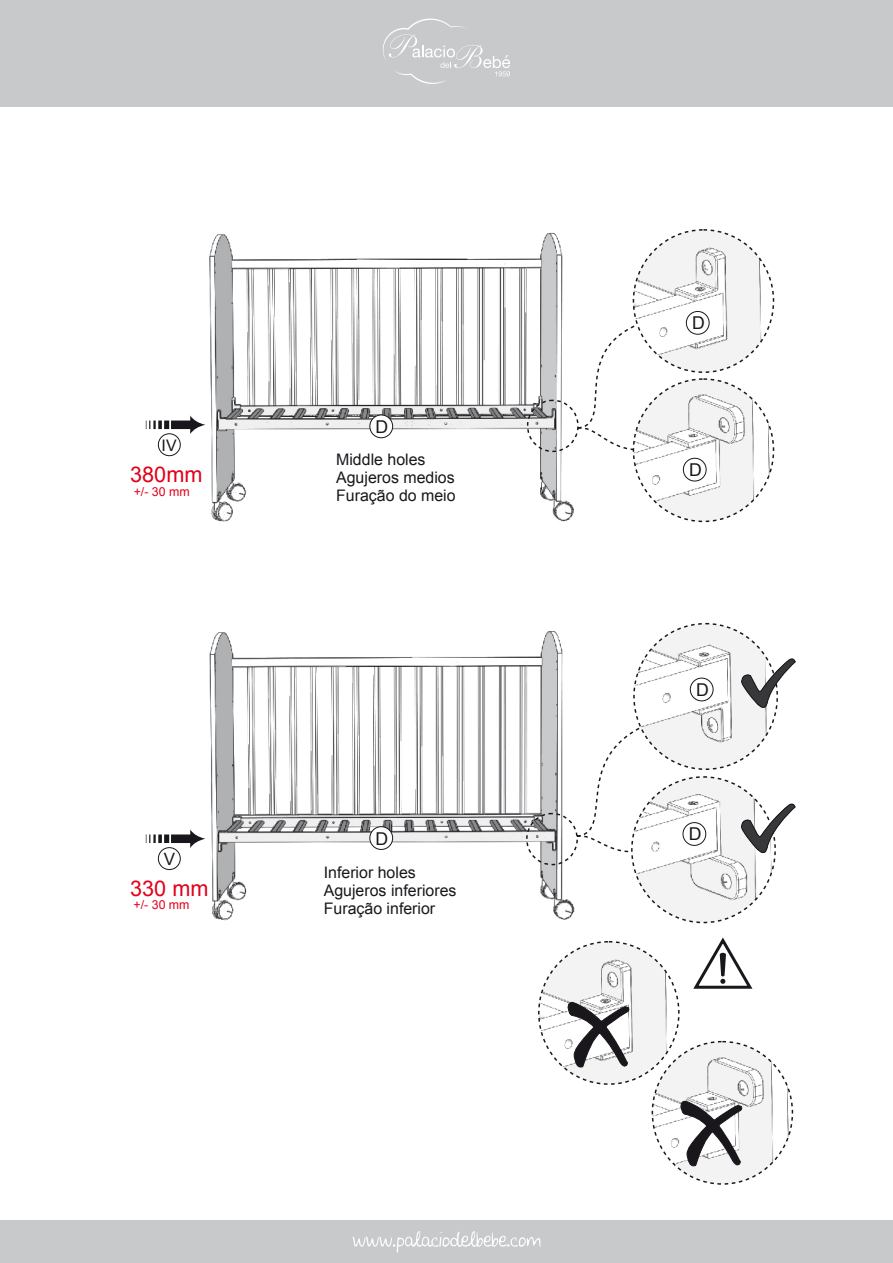
<style>
.page{position:relative;width:893px;height:1263px;background:#fff}
.page>*{position:absolute;margin:0;border:0;box-sizing:border-box;transform-origin:0 0}
.t1{font:21.6px "Arial";color:#e2001a}
.t2{font:17.7px "Arial";color:#1a171c}
.t3{font:16.95px "Arial";color:#1a171c}
.t4{font:15.9px/17.9px "Arial";color:#1a171c}
.t5{font:12.45px "Arial";color:#e2001a}
</style>
<div class="page">
<div style="left:0;top:0;width:893px;height:106px;background:#c8c9ca"></div>
<div style="left:0;top:1220px;width:893px;height:43px;background:#c8c9ca"></div>
<svg style="left:352px;top:1231px;width:188px;height:22px"></svg>
<svg style="left:383px;top:19px;width:127px;height:65px"></svg>
<img style="left:205px;top:232px;width:369px;height:290px">
<img style="left:633px;top:230px;width:140px;height:141px">
<img style="left:633px;top:380px;width:140px;height:141px">
<svg style="left:146px;top:415px;width:59px;height:19px"></svg>
<div style="left:527px;top:400px;width:52px;height:52px;border:1px dashed #1a171c;border-radius:50%"></div>
<svg style="left:568px;top:323px;width:71px;height:128px"></svg>
<img style="left:205px;top:631px;width:370px;height:290px">
<svg style="left:146px;top:829px;width:59px;height:19px"></svg>
<img style="left:632px;top:777px;width:142px;height:145px">
<img style="left:634px;top:624px;width:143px;height:145px">
<div style="left:526px;top:813px;width:52px;height:52px;border:1px dashed #1a171c;border-radius:50%"></div>
<svg style="left:572px;top:725px;width:71px;height:128px"></svg>
<img style="left:539px;top:942px;width:139px;height:141px">
<img style="left:652px;top:1042px;width:140px;height:141px">
<svg style="left:693px;top:937px;width:60px;height:52px"></svg>
<div style="left:158px;top:847px;width:23px;height:23px;border:1px solid #1a171c;border-radius:50%"></div>
<div style="left:158px;top:433px;width:23px;height:23px;border:1px solid #1a171c;border-radius:50%"></div>
<svg style="left:568px;top:1002px;width:61px;height:65px"></svg>
<svg style="left:681px;top:1101px;width:61px;height:65px"></svg>
<svg style="left:741px;top:658px;width:55px;height:50px"></svg>
<svg style="left:741px;top:804px;width:55px;height:49px"></svg>
<div style="left:370px;top:415px;width:23px;height:23px;background:#fff;border-radius:50%"></div>
<div style="left:369px;top:415px;width:24px;height:23px;border:1px solid #1a171c;border-radius:50%"></div>
<div style="left:370px;top:827px;width:23px;height:22px;background:#fff;border-radius:50%"></div>
<div style="left:369px;top:826px;width:24px;height:24px;border:1px solid #1a171c;border-radius:50%"></div>
<div style="left:686px;top:311px;width:23px;height:23px;background:#fff;border-radius:50%"></div>
<div style="left:686px;top:311px;width:23px;height:24px;border:1px solid #1a171c;border-radius:50%"></div>
<div style="left:683px;top:458px;width:23px;height:23px;background:#fff;border-radius:50%"></div>
<div style="left:683px;top:458px;width:23px;height:23px;border:1px solid #1a171c;border-radius:50%"></div>
<div style="left:690px;top:678px;width:23px;height:23px;background:#fff;border-radius:50%"></div>
<div style="left:690px;top:678px;width:23px;height:23px;border:1px solid #1a171c;border-radius:50%"></div>
<div style="left:683px;top:823px;width:23px;height:22px;background:#fff;border-radius:50%"></div>
<div style="left:683px;top:822px;width:23px;height:24px;border:1px solid #1a171c;border-radius:50%"></div>
<p class="t4" style="left:161px;top:436px;width:17px">IV</p>
<h1 class="t1" style="left:130px;top:461px;width:74px">380mm</h1>
<p class="t5" style="left:134px;top:484px;width:58px">+/- 30 mm</p>
<p class="t2" style="left:376px;top:415px;width:14px">D</p>
<p class="t4" style="left:336px;top:451px;width:121px">Middle holes<br>Agujeros medios<br>Furação do meio</p>
<p class="t3" style="left:164px;top:848px;width:13px">V</p>
<h1 class="t1" style="left:130px;top:874px;width:80px">330 mm</h1>
<p class="t5" style="left:134px;top:896px;width:58px">+/- 30 mm</p>
<p class="t2" style="left:376px;top:827px;width:14px">D</p>
<p class="t4" style="left:324px;top:864px;width:134px">Inferior holes<br>Agujeros inferiores<br>Furação inferior</p>
<p class="t2" style="left:692px;top:311px;width:14px">D</p>
<p class="t2" style="left:689px;top:458px;width:14px">D</p>
<p class="t2" style="left:696px;top:678px;width:14px">D</p>
<p class="t2" style="left:689px;top:823px;width:14px">D</p>
</div>
